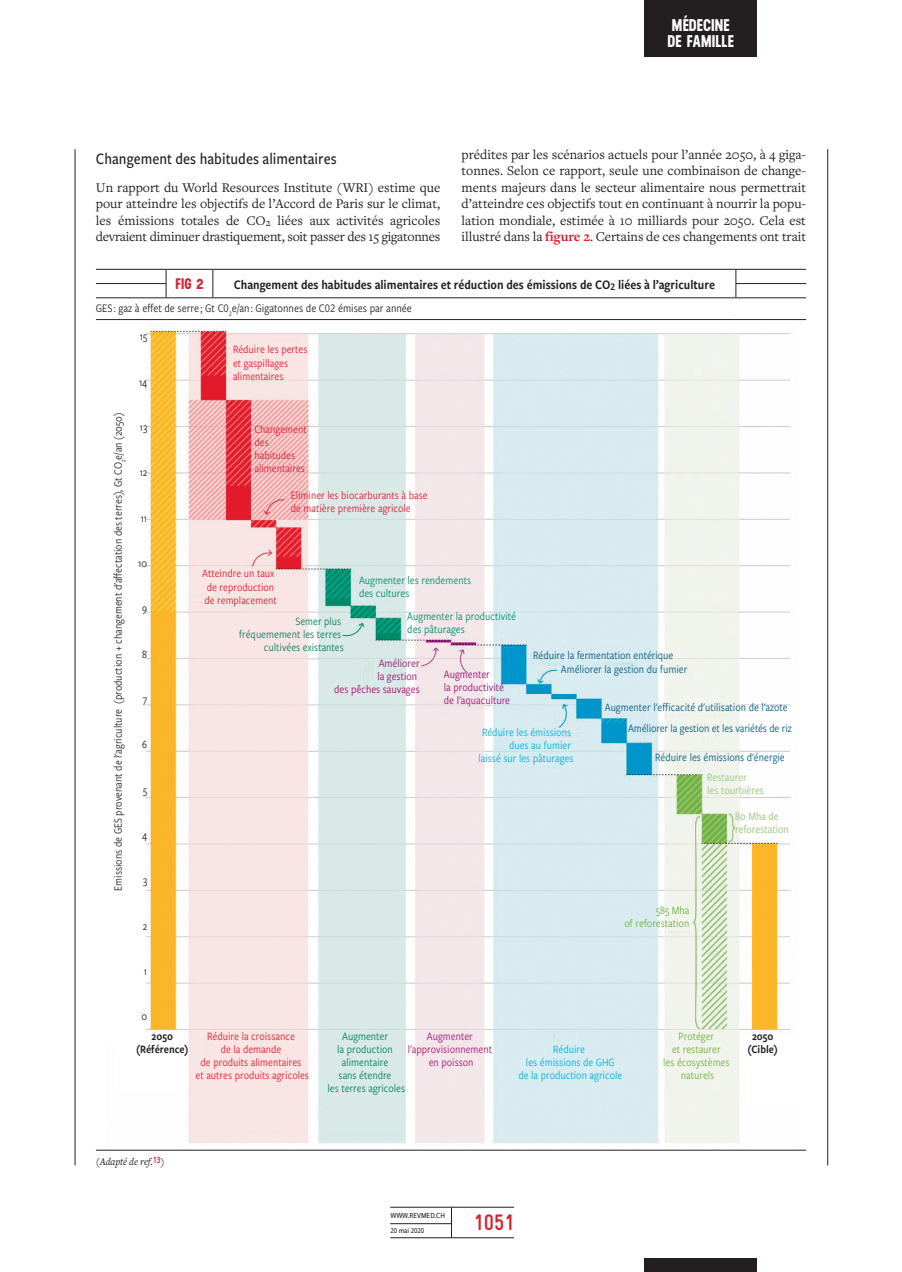
<style>
.page{position:relative;width:902px;height:1272px;background:#fff}
.page>*{position:absolute;margin:0;border:0;box-sizing:border-box;transform-origin:0 0}
.t1{font:700 22.5px "Gravur Condensed Pro";color:#da2031}
.t2{font:700 16.95px/15.8px "Neusa";letter-spacing:.005em;color:#fff}
.t3{font:500 16.5px "Freight Sans Cnd Pro";color:#231f20}
.t4{font:700 15.3px "Neusa";color:#da2031}
.t5{font:13.8px/16.5px "Freight Text Pro";letter-spacing:-.01em;color:#231f20;text-align:justify}
.t6{font:13.5px "Freight Sans Cnd Pro Semi";color:#231f20}
.t7{font:12px "Freight Sans Cnd Pro";color:#231f20}
.t8{font:11.7px/13.2px "Freight Sans Cnd Pro";color:#da2031}
.t9{font:11.7px "Freight Sans Cnd Pro";color:#005b7f}
.t10{font:11.7px "Freight Sans Cnd Pro";color:#231f20}
.t11{font:11.7px/13.2px "Freight Sans Cnd Pro";color:#00805f;text-align:right}
.t12{font:11.7px/13.2px "Freight Sans Cnd Pro";color:#00b1da;text-align:right}
.t13{font:11.7px/13.2px "Freight Sans Cnd Pro";color:#990f6f;text-align:right}
.t14{font:11.7px/13.2px "Freight Sans Cnd Pro";color:#008b6a}
.t15{font:11.7px/13.2px "Freight Sans Cnd Pro";color:#95c577}
.t16{font:11.7px/13.2px "Freight Sans Cnd Pro";color:#72b13d;text-align:center}
.t17{font:11.7px/13.2px "Freight Sans Cnd Pro";color:#a51677;text-align:center}
.t18{font:11.7px/13.2px "Freight Sans Cnd Pro Semi";color:#231f20;text-align:center}
.t19{font:11.7px/13.2px "Freight Sans Cnd Pro";color:#6cb243;text-align:right}
.t20{font:italic 10.5px "Freight Text Pro";letter-spacing:-.01em;color:#231f20}
.t21{font:500 8.1px "Freight Sans Cnd Pro";color:#231f20}
.t22{font:500 7.8px "Freight Sans Cnd Pro";color:#231f20}
.s1{font-weight:700;color:#da2031}
.s2{font-family:"Gravur Condensed Pro";font-weight:700;font-style:normal;font-size:9px;color:#da2031}
</style>
<div class="page">
<div style="left:644px;top:0;width:113px;height:57px;background:#231f20"></div>
<div style="left:644px;top:1258px;width:113px;height:14px;background:#231f20"></div>
<hr style="left:390px;top:1207px;width:124px;height:1px;background:#231f20">
<hr style="left:390px;top:1237px;width:124px;height:1px;background:#231f20">
<hr style="left:390px;top:1223px;width:61px;height:1px;background:#231f20">
<hr style="left:451px;top:1207px;width:1px;height:31px;background:#231f20">
<hr style="left:75px;top:149px;width:1px;height:1016px;background:#231f20">
<hr style="left:827px;top:149px;width:1px;height:1016px;background:#231f20">
<img style="left:146px;top:327px;width:645px;height:817px">
<hr style="left:96px;top:1150px;width:710px;height:1px;background:#231f20">
<hr style="left:96px;top:283px;width:70px;height:1px;background:#231f20">
<svg style="left:166px;top:270px;width:1px;height:27px"></svg>
<svg style="left:212px;top:270px;width:1px;height:27px"></svg>
<hr style="left:735px;top:283px;width:71px;height:1px;background:#231f20">
<hr style="left:96px;top:297px;width:70px;height:1px;background:#231f20">
<hr style="left:166px;top:297px;width:47px;height:1px;background:#231f20">
<hr style="left:213px;top:297px;width:523px;height:1px;background:#231f20">
<hr style="left:736px;top:297px;width:70px;height:1px;background:#231f20">
<hr style="left:96px;top:319px;width:70px;height:1px;background:#231f20">
<hr style="left:166px;top:319px;width:47px;height:1px;background:#231f20">
<hr style="left:213px;top:319px;width:523px;height:1px;background:#231f20">
<hr style="left:736px;top:319px;width:70px;height:1px;background:#231f20">
<svg style="left:735px;top:270px;width:1px;height:27px"></svg>
<hr style="left:96px;top:269px;width:70px;height:1px;background:#231f20">
<hr style="left:166px;top:269px;width:47px;height:1px;background:#231f20">
<hr style="left:213px;top:269px;width:523px;height:1px;background:#231f20">
<hr style="left:736px;top:269px;width:70px;height:1px;background:#231f20">
<p class="t2" style="left:668px;top:17px;width:68px">MÉDECINE<br>DE FAMILLE</p>
<p class="t3" style="left:96px;top:148px;width:242px">Changement des habitudes alimentaires</p>
<p class="t5" style="left:96px;top:179px;width:346px">Un rapport du World Resources Institute (WRI) estime que pour atteindre les objectifs de l’Accord de Paris sur le climat, les émissions totales de CO<sub>2</sub> liées aux activités agricoles devraient diminuer drastiquement, soit passer des 15 gigatonnes</p>
<p class="t5" style="left:462px;top:146px;width:346px">prédites par les scénarios actuels pour l’année 2050, à 4 giga&shy;tonnes. Selon ce rapport, seule une combinaison de change&shy;ments majeurs dans le secteur alimentaire nous permettrait d’atteindre ces objectifs tout en continuant à nourrir la popu&shy;lation mondiale, estimée à 10 milliards pour 2050. Cela est illustré dans la <span class="s1">figure 2</span>. Certains de ces changements ont trait</p>
<p class="t4" style="left:176px;top:273px;width:29px">FIG 2</p>
<p class="t6" style="left:234px;top:275px;width:483px">Changement des habitudes alimentaires et réduction des émissions de CO<sub>2</sub> liées à l’agriculture</p>
<p class="t7" style="left:96px;top:300px;width:317px">GES : gaz à effet de serre ; Gt C0<sub>2</sub>e/an : Gigatonnes de C02 émises par année</p>
<p class="t10" style="left:110px;top:891px;width:479px;rotate:-90deg">Emissions de GES provenant de l'agriculture (production + changement d'affectation des terres), Gt CO<sub>2</sub>e/an (2050)</p>
<p class="t10" style="left:140px;top:329px;width:9px">15</p>
<p class="t10" style="left:139px;top:374px;width:10px">14</p>
<p class="t10" style="left:140px;top:419px;width:9px">13</p>
<p class="t10" style="left:140px;top:465px;width:9px">12</p>
<p class="t10" style="left:141px;top:510px;width:8px">11</p>
<p class="t10" style="left:138px;top:555px;width:10px">10</p>
<p class="t10" style="left:142px;top:601px;width:6px">9</p>
<p class="t10" style="left:142px;top:646px;width:6px">8</p>
<p class="t10" style="left:143px;top:691px;width:6px">7</p>
<p class="t10" style="left:142px;top:737px;width:6px">6</p>
<p class="t10" style="left:143px;top:782px;width:6px">5</p>
<p class="t10" style="left:142px;top:827px;width:6px">4</p>
<p class="t10" style="left:143px;top:873px;width:6px">3</p>
<p class="t10" style="left:143px;top:918px;width:6px">2</p>
<p class="t10" style="left:144px;top:963px;width:5px">1</p>
<p class="t10" style="left:141px;top:1009px;width:7px">0</p>
<p class="t8" style="left:233px;top:342px;width:76px">Réduire les pertes et gaspillages alimentaires</p>
<p class="t8" style="left:254px;top:422px;width:54px">Changement des habitudes alimentaires</p>
<p class="t8" style="left:291px;top:488px;width:138px">Eliminer les biocarburants à base de matière première agricole</p>
<p class="t8" style="left:202px;top:566px;width:76px">Atteindre un taux de reproduction de remplacement</p>
<p class="t14" style="left:359px;top:573px;width:114px">Augmenter les rendements des cultures</p>
<p class="t11" style="left:239px;top:614px;width:106px">Semer plus fréquemement les terres cultivées existantes</p>
<p class="t14" style="left:407px;top:609px;width:110px">Augmenter la productivité des pâturages</p>
<p class="t13" style="left:334px;top:656px;width:87px">Améliorer<br>la gestion<br>des pêches sauvages</p>
<p class="t13" style="left:444px;top:667px;width:68px;text-align:left">Augmenter<br>la productivité de l'aquaculture</p>
<p class="t9" style="left:533px;top:647px;width:142px">Réduire la fermentation entérique</p>
<p class="t9" style="left:561px;top:662px;width:128px">Améliorer la gestion du fumier</p>
<p class="t9" style="left:605px;top:700px;width:184px">Augmenter l'efficacité d'utilisation de l'azote</p>
<p class="t12" style="left:478px;top:725px;width:97px">Réduire les émissions dues au fumier<br>laissé sur les pâturages</p>
<p class="t9" style="left:628px;top:720px;width:165px">Améliorer la gestion et les variétés de riz</p>
<p class="t9" style="left:655px;top:749px;width:131px">Réduire les émissions d'énergie</p>
<p class="t15" style="left:707px;top:770px;width:58px">Restaurer<br>les tourbières</p>
<p class="t15" style="left:735px;top:809px;width:55px">80 Mha de reforestation</p>
<p class="t19" style="left:625px;top:903px;width:66px">585 Mha<br>of reforestation</p>
<p class="t18" style="left:136px;top:1029px;width:54px">2050 (Référence)</p>
<p class="t8" style="left:196px;top:1029px;width:115px;text-align:center">Réduire la croissance<br>de la demande<br>de produits alimentaires<br>et autres produits agricoles</p>
<p class="t11" style="left:328px;top:1029px;width:79px;text-align:center">Augmenter<br>la production alimentaire<br>sans étendre<br>les terres agricoles</p>
<p class="t17" style="left:408px;top:1029px;width:86px">Augmenter l'approvisionnement en poisson</p>
<p class="t12" style="left:518px;top:1042px;width:105px;text-align:center">Réduire<br>les émissions de GHG<br>de la production agricole</p>
<p class="t16" style="left:663px;top:1029px;width:68px">Protéger<br>et restaurer<br>les écosystèmes naturels</p>
<p class="t18" style="left:747px;top:1029px;width:32px">2050 (Cible)</p>
<p class="t20" style="left:96px;top:1154px;width:70px">(Adapté de ref.<span class="s2">13</span>)</p>
<p class="t21" style="left:390px;top:1210px;width:56px">WWW.REVMED.CH</p>
<p class="t22" style="left:390px;top:1225px;width:35px">20 mai 2020</p>
<h1 class="t1" style="left:474px;top:1210px;width:42px">1051</h1>
</div>
